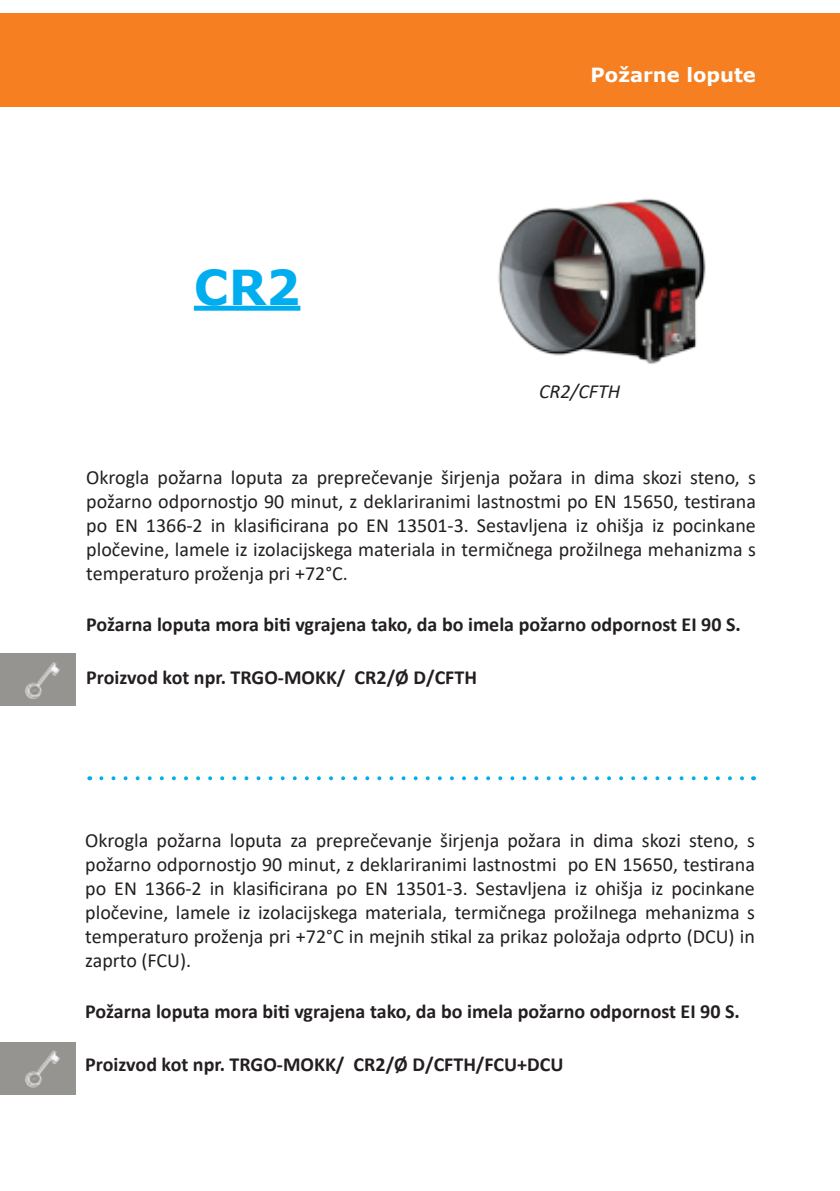
<style>
.page{position:relative;width:840px;height:1191px;background:#fff}
.page>*{position:absolute;margin:0;border:0;box-sizing:border-box;transform-origin:0 0}
.t1{font:700 48px "Verdana";color:#00aeef}
.t2{font:20px/24px "Calibri";color:#231f20;text-align:justify}
.t3{font:700 20px "Calibri";color:#231f20}
.t4{font:italic 20px "Calibri";color:#231f20}
.t5{font:700 19.6px "Verdana";color:#fff}
</style>
<div class="page">
<div style="left:0;top:13px;width:839px;height:93px;background:#f57f21"></div>
<div style="left:194px;top:306px;width:106px;height:5px;background:#00aeef"></div>
<svg style="left:101px;top:776px;width:643px;height:4px"></svg>
<div style="left:0;top:653px;width:75px;height:53px;background:#959490"></div>
<img style="left:25px;top:662px;width:35px;height:37px">
<div style="left:0;top:1042px;width:75px;height:52px;background:#959490"></div>
<img style="left:25px;top:1050px;width:35px;height:37px">
<img style="left:498px;top:198px;width:208px;height:166px">
<h1 class="t1" style="left:194px;top:260px;width:108px">CR2</h1>
<p class="t5" style="left:590px;top:61px;width:167px">Požarne lopute</p>
<p class="t4" style="left:539px;top:384px;width:83px">CR2/CFTH</p>
<p class="t2" style="left:86px;top:465px;width:670px">Okrogla požarna loputa za preprečevanje širjenja požara in dima skozi steno, s požarno odpornostjo 90 minut, z deklariranimi lastnostmi po EN 15650, testirana po EN 1366-2 in klasificirana po EN 13501-3. Sestavljena iz ohišja iz pocinkane pločevine, lamele iz izolacijskega materiala in termičnega prožilnega mehanizma s temperaturo proženja pri +72°C.</p>
<p class="t3" style="left:86px;top:610px;width:655px">Požarna loputa mora biti vgrajena tako, da bo imela požarno odpornost EI 90 S.</p>
<p class="t3" style="left:86px;top:663px;width:392px">Proizvod kot npr. TRGO-MOKK/ CR2/Ø D/CFTH</p>
<p class="t2" style="left:85px;top:828px;width:670px">Okrogla požarna loputa za preprečevanje širjenja požara in dima skozi steno, s požarno odpornostjo 90 minut, z deklariranimi lastnostmi po EN 15650, testirana po EN 1366-2 in klasificirana po EN 13501-3. Sestavljena iz ohišja iz pocinkane pločevine, lamele iz izolacijskega materiala, termičnega prožilnega mehanizma s temperaturo proženja pri +72°C in mejnih stikal za prikaz položaja odprto (DCU) in zaprto (FCU).</p>
<p class="t3" style="left:85px;top:997px;width:655px">Požarna loputa mora biti vgrajena tako, da bo imela požarno odpornost EI 90 S.</p>
<p class="t3" style="left:85px;top:1049px;width:479px">Proizvod kot npr. TRGO-MOKK/ CR2/Ø D/CFTH/FCU+DCU</p>
</div>
